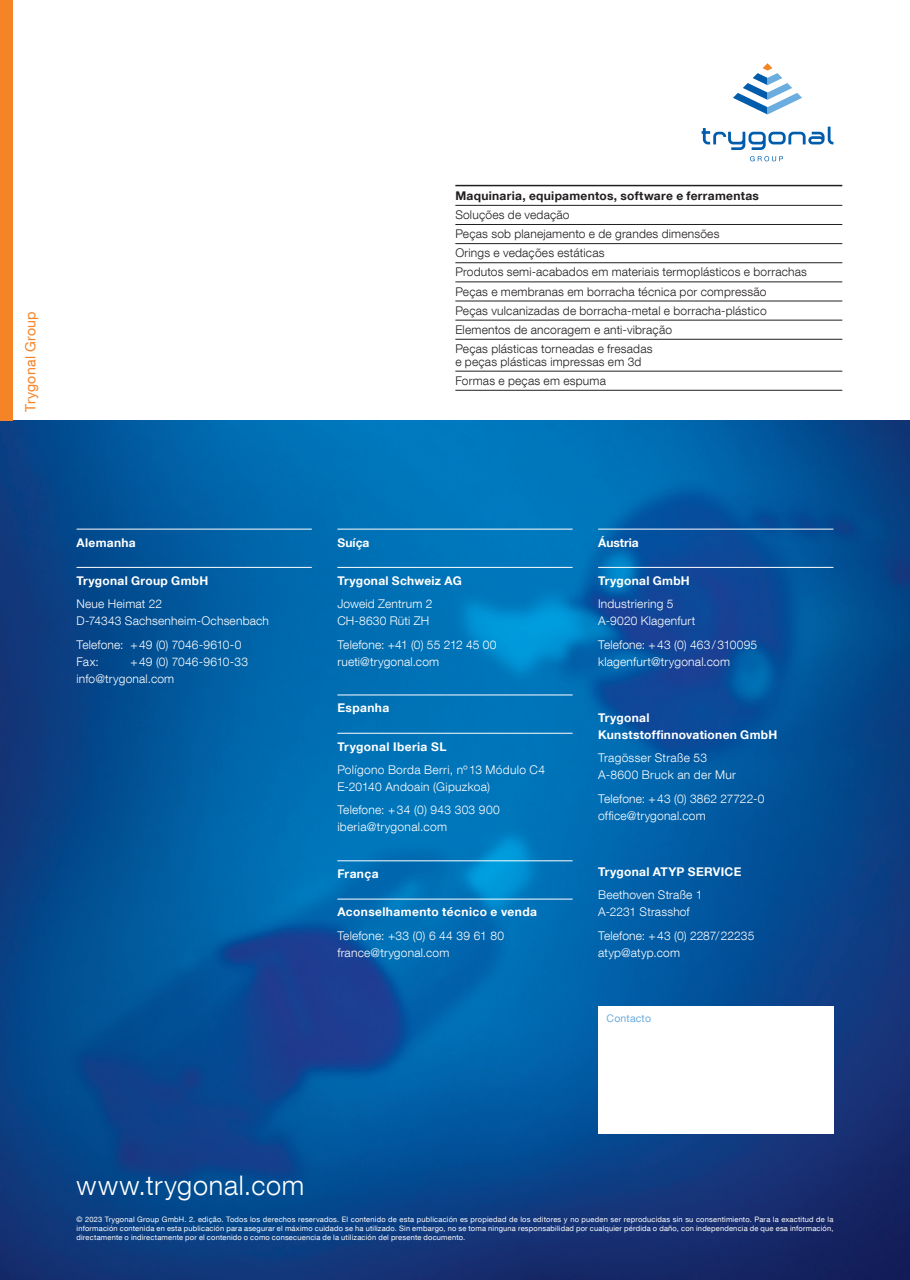
<style>
.page{position:relative;width:910px;height:1280px;background:#fff}
.page>*{position:absolute;margin:0;border:0;box-sizing:border-box;transform-origin:0 0}
.t1{font:300 27px "Helvetica Neue LT Com";letter-spacing:.03em;color:#fff}
.t2{font:14.1px "Helvetica Neue LT Com";letter-spacing:.015em;color:#f58427}
.t3{font:300 12px/17px "Helvetica Neue LT Com";letter-spacing:.015em;color:#fff}
.t4{font:300 12px/19.2px "Helvetica Neue LT Com";letter-spacing:.015em;color:#231f20}
.t5{font:700 12px/17px "Helvetica Neue LT Com";letter-spacing:.025em;color:#fff}
.t6{font:700 12px "Helvetica Neue LT Com";letter-spacing:.025em;color:#231f20}
.t7{font:700 12px "Helvetica Neue LT Com";color:#fff}
.t8{font:10.5px "Helvetica Neue LT Com";letter-spacing:.015em;color:#6caddf}
.t9{font:7.5px/9px "Helvetica Neue LT Com";letter-spacing:.025em;color:#fff;text-align:justify}
</style>
<div class="page">
<img style="left:0;top:421px;width:910px;height:859px">
<div style="left:0;top:0;width:13px;height:421px;background:#f58427"></div>
<svg style="left:733px;top:63px;width:69px;height:51px"></svg>
<svg style="left:702px;top:127px;width:131px;height:23px"></svg>
<svg style="left:750px;top:156px;width:33px;height:5px"></svg>
<hr style="left:455px;top:185px;width:387px;height:1px;background:#231f20">
<hr style="left:455px;top:205px;width:387px;height:1px;background:#231f20">
<hr style="left:455px;top:224px;width:387px;height:1px;background:#231f20">
<hr style="left:455px;top:243px;width:387px;height:1px;background:#231f20">
<hr style="left:455px;top:262px;width:387px;height:1px;background:#231f20">
<hr style="left:455px;top:282px;width:387px;height:1px;background:#231f20">
<hr style="left:455px;top:301px;width:387px;height:1px;background:#231f20">
<hr style="left:455px;top:320px;width:387px;height:1px;background:#231f20">
<hr style="left:455px;top:339px;width:387px;height:1px;background:#231f20">
<hr style="left:455px;top:371px;width:387px;height:1px;background:#231f20">
<hr style="left:455px;top:390px;width:387px;height:1px;background:#231f20">
<hr style="left:598px;top:529px;width:235px;height:1px;background:#fff">
<hr style="left:598px;top:567px;width:235px;height:1px;background:#fff">
<hr style="left:77px;top:529px;width:235px;height:1px;background:#fff">
<hr style="left:77px;top:567px;width:235px;height:1px;background:#fff">
<hr style="left:337px;top:529px;width:236px;height:1px;background:#fff">
<hr style="left:337px;top:567px;width:236px;height:1px;background:#fff">
<hr style="left:337px;top:695px;width:236px;height:1px;background:#fff">
<hr style="left:337px;top:733px;width:236px;height:1px;background:#fff">
<hr style="left:337px;top:860px;width:236px;height:1px;background:#fff">
<hr style="left:337px;top:899px;width:236px;height:1px;background:#fff">
<div style="left:598px;top:1006px;width:235px;height:127px;background:#fff"></div>
<p class="t2" style="left:22px;top:412px;width:103px;rotate:-90deg">Trygonal Group</p>
<p class="t5" style="left:77px;top:533px;width:61px">Alemanha</p>
<p class="t5" style="left:77px;top:572px;width:133px">Trygonal Group GmbH</p>
<p class="t3" style="left:77px;top:595px;width:194px">Neue Heimat 22<br>D-74343 Sachsenheim-Ochsenbach</p>
<p class="t3" style="left:77px;top:635px;width:166px">Telefone: +49 (0) 7046-9610-0<br>Fax:</p>
<p class="t3" style="left:77px;top:653px;width:173px;text-indent:54px">+49 (0) 7046-9610-33 info@trygonal.com</p>
<p class="t6" style="left:455px;top:188px;width:305px">Maquinaria, equipamentos, software e ferramentas</p>
<p class="t4" style="left:455px;top:205px;width:353px">Soluções de vedação<br>Peças sob planejamento e de grandes dimensões<br>Orings e vedações estáticas<br>Produtos semi-acabados em materiais termoplásticos e borrachas Peças e membranas em borracha técnica por compressão<br>Peças vulcanizadas de borracha-metal e borracha-plástico Elementos de ancoragem e anti-vibração<br>Peças plásticas torneadas e fresadas</p>
<p class="t4" style="left:455px;top:352px;width:188px">e peças plásticas impressas em 3d<br>Formas e peças em espuma</p>
<p class="t5" style="left:337px;top:533px;width:34px">Suíça</p>
<p class="t5" style="left:337px;top:572px;width:126px">Trygonal Schweiz AG</p>
<p class="t3" style="left:337px;top:595px;width:97px">Joweid Zentrum 2<br>CH-8630 Rüti ZH</p>
<p class="t3" style="left:337px;top:635px;width:161px">Telefone: +41 (0) 55 212 45 00 rueti@trygonal.com</p>
<p class="t5" style="left:337px;top:699px;width:54px">Espanha</p>
<p class="t5" style="left:337px;top:737px;width:111px">Trygonal Iberia SL</p>
<p class="t3" style="left:337px;top:761px;width:209px">Polígono Borda Berri, nº 13 Módulo C4<br>E-20140 Andoain (Gipuzkoa)</p>
<p class="t3" style="left:337px;top:801px;width:164px">Telefone: +34 (0) 943 303 900 iberia@trygonal.com</p>
<p class="t5" style="left:337px;top:865px;width:43px">França</p>
<p class="t5" style="left:337px;top:903px;width:201px">Aconselhamento técnico e venda</p>
<p class="t3" style="left:337px;top:927px;width:168px">Telefone: +33 (0) 6 44 39 61 80 france@trygonal.com</p>
<p class="t7" style="left:598px;top:535px;width:42px">Áustria</p>
<p class="t5" style="left:598px;top:572px;width:93px">Trygonal GmbH</p>
<p class="t3" style="left:598px;top:595px;width:99px">Industriering 5<br>A-9020 Klagenfurt</p>
<p class="t3" style="left:598px;top:635px;width:161px">Telefone: +43 (0) 463/310095 klagenfurt@trygonal.com</p>
<p class="t5" style="left:598px;top:709px;width:181px">Trygonal<br>Kunststoff-innovationen GmbH</p>
<p class="t3" style="left:598px;top:749px;width:139px">Tragösser Straße 53<br>A-8600 Bruck an der Mur</p>
<p class="t3" style="left:598px;top:790px;width:168px">Telefone: +43 (0) 3862 27722-0 office@trygonal.com</p>
<p class="t5" style="left:598px;top:863px;width:145px">Trygonal ATYP SERVICE</p>
<p class="t3" style="left:598px;top:886px;width:106px">Beethoven Straße 1<br>A-2231 Strasshof</p>
<p class="t3" style="left:598px;top:927px;width:158px">Telefone: +43 (0) 2287/22235 atyp@atyp.com</p>
<p class="t8" style="left:607px;top:1011px;width:46px">Contacto</p>
<h1 class="t1" style="left:77px;top:1169px;width:229px">www.trygonal.com</h1>
<p class="t9" style="left:77px;top:1214px;width:758px">© 2023 Trygonal Group GmbH. 2. edição. Todos los derechos reservados. El contenido de esta publicación es propiedad de los editores y no pueden ser reproducidas sin su consentimiento. Para la exactitud de la información contenida en esta publicación para asegurar el máximo cuidado se ha utilizado. Sin embargo, no se toma ninguna responsabilidad por cualquier pérdida o daño, con independencia de que esa información, directamente o indirectamente por el contenido o como consecuencia de la utilización del presente documento.</p>
</div>
